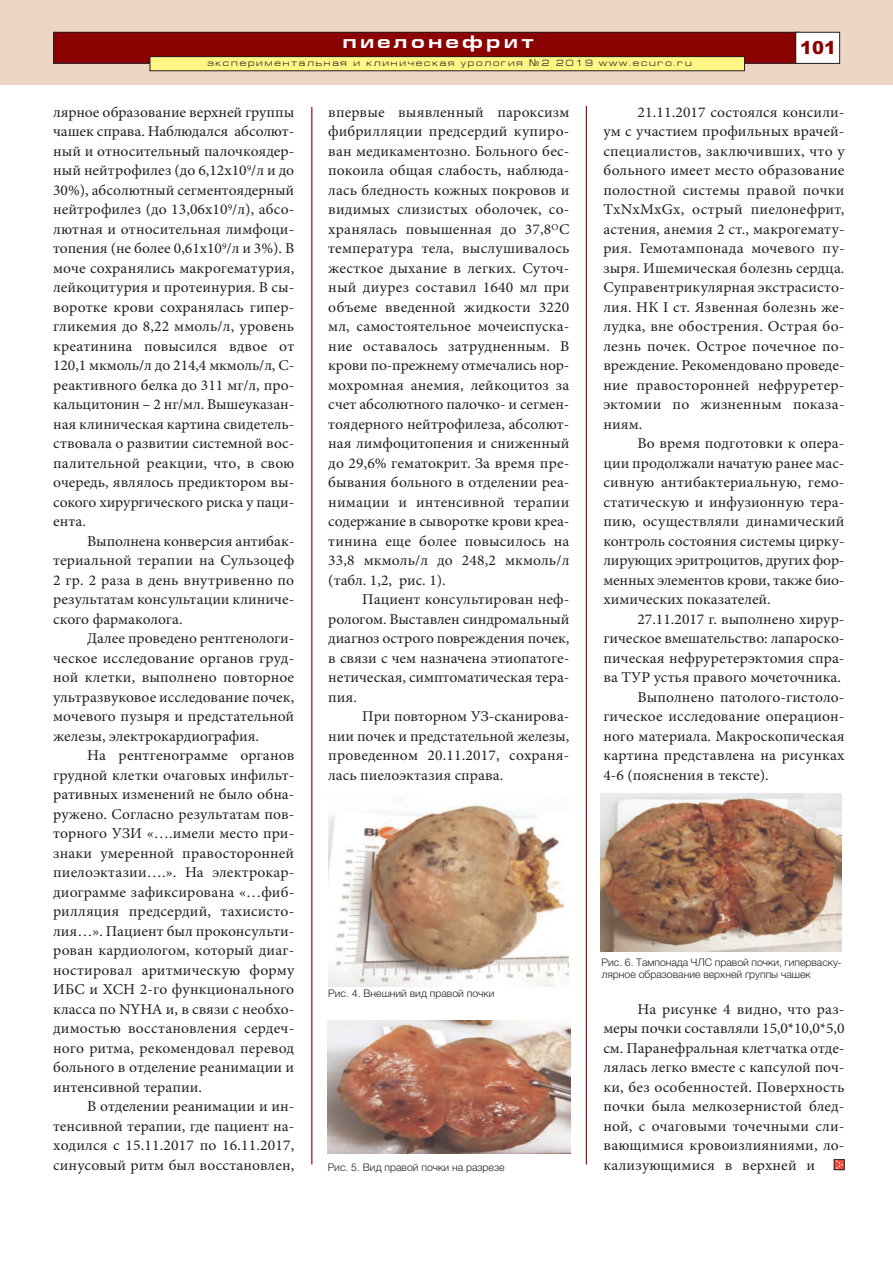
<style>
.page{position:relative;width:893px;height:1263px;background:#fff}
.page>*{position:absolute;margin:0;border:0;box-sizing:border-box;transform-origin:0 0}
.t1{font:700 18px "Europe Ext";letter-spacing:.2em;color:#fff}
.t2{font:900 18px "Arial";color:#8b0202}
.t3{font:15px/19.5px "Minion Pro";color:#231f20;text-align:justify;scale:1.04 1}
.t4{font:300 10.5px/12px "Helvetica";color:#231f20}
.t5{font:9px "Europe Ext Normal";letter-spacing:.2em;color:#231f20}
.s1{font-family:"Europe"}
</style>
<div class="page">
<hr style="left:311px;top:107px;width:1px;height:1057px;background:#8b0202">
<hr style="left:586px;top:106px;width:1px;height:1058px;background:#8b0202">
<div style="left:834px;top:1159px;width:10px;height:11px;border:1px solid #231f20"></div>
<svg style="left:835px;top:1159px;width:9px;height:10px"></svg>
<div style="left:0;top:0;width:893px;height:85px;background:#eed5c4"></div>
<div style="left:54px;top:33px;width:745px;height:30px;background:#8b0202"></div>
<div style="left:53px;top:32px;width:746px;height:32px;border:1px solid #231f20"></div>
<div style="left:796px;top:33px;width:43px;height:30px;background:#fff"></div>
<div style="left:795px;top:32px;width:45px;height:32px;border:1px solid #231f20"></div>
<div style="left:150px;top:57px;width:594px;height:13px;background:#fff685"></div>
<div style="left:150px;top:56px;width:595px;height:15px;border:1px solid #231f20"></div>
<img style="left:328px;top:795px;width:241px;height:192px">
<img style="left:327px;top:1021px;width:243px;height:133px">
<img style="left:601px;top:793px;width:241px;height:158px">
<p class="t1" style="left:343px;top:31px;width:192px">пиелонефрит</p>
<p class="t5" style="left:207px;top:58px;width:486px">экспериментальная и клиническая урология <span class="s1">¹</span>2 2019 www.ecuro.ru</p>
<p class="t2" style="left:800px;top:37px;width:38px">101</p>
<p class="t3" style="left:53px;top:104px;width:233px">лярное образование верхней группы чашек справа. Наблюдался абсолют&shy;ный и относительный палочкоядер&shy;ный нейтрофилез (до 6,12х10<sup>9</sup>/л и до 30%), абсолютный сегментоядерный нейтрофилез (до 13,06х10<sup>9</sup>/л), абсо&shy;лютная и относительная лимфоци&shy;топения (не более 0,61х10<sup>9</sup>/л и 3%). В моче cохранялись макрогематурия, лейкоцитурия и протеинурия. В сы&shy;воротке крови сохранялась гипер&shy;гликемия до 8,22 ммоль/л, уровень креатинина повысился вдвое от 120,1 мкмоль/л до 214,4 мкмоль/л, С&shy;реактивного белка до 311 мг/л, про&shy;кальцитонин – 2 нг/мл. Вышеуказан&shy;ная клиническая картина свидетель&shy;ствовала о развитии системной вос&shy;палительной реакции, что, в свою очередь, являлось предиктором вы&shy;сокого хирургического риска у паци&shy;ента.</p>
<p class="t3" style="left:53px;top:533px;width:233px;text-indent:34px">Выполнена конверсия антибак&shy;териальной терапии на Сульзоцеф 2 гр. 2 раза в день внутривенно по результатам консультации клиниче&shy;ского фармаколога.</p>
<p class="t3" style="left:53px;top:630px;width:233px;text-indent:34px">Далее проведено рентгенологи&shy;ческое исследование органов груд&shy;ной клетки, выполнено повторное ультразвуковое исследование почек, мочевого пузыря и предстательной железы, электрокардиография.</p>
<p class="t3" style="left:53px;top:747px;width:233px;text-indent:34px">На рентгенограмме органов грудной клетки очаговых инфильт&shy;ративных изменений не было обна&shy;ружено. Согласно результатам пов&shy;торного УЗИ «….имели место при&shy;знаки умеренной правосторонней пиелоэктазии….». На электрокар&shy;диограмме зафиксирована «…фиб&shy;рилляция предсердий, тахисисто&shy;лия…». Пациент был проконсульти&shy;рован кардиологом, который диаг&shy;ностировал аритмическую форму ИБС и ХСН 2-го функционального класса по NYHA и, в связи с необхо&shy;димостью восстановления сердеч&shy;ного ритма, рекомендовал перевод больного в отделение реанимации и интенсивной терапии.</p>
<p class="t3" style="left:53px;top:1098px;width:233px;text-indent:34px">В отделении реанимации и ин&shy;тенсивной терапии, где пациент на&shy;ходился с 15.11.2017 по 16.11.2017, синусовый ритм был восстановлен,</p>
<p class="t3" style="left:328px;top:104px;width:233px">впервые выявленный пароксизм фибрилляции предсердий купиро&shy;ван медикаментозно. Больного бес&shy;покоила общая слабость, наблюда&shy;лась бледность кожных покровов и видимых слизистых оболочек, со&shy;хранялась повышенная до 37,8<sup>О</sup>С температура тела, выслушивалось жесткое дыхание в легких. Суточ&shy;ный диурез составил 1640 мл при объеме введенной жидкости 3220 мл, самостоятельное мочеиспуска&shy;ние оставалось затрудненным. В крови по-прежнему отмечались нор&shy;мохромная анемия, лейкоцитоз за счет абсолютного палочко- и сегмен&shy;тоядерного нейтрофилеза, абсолют&shy;ная лимфоцитопения и сниженный до 29,6% гематокрит. За время пре&shy;бывания больного в отделении реа&shy;нимации и интенсивной терапии содержание в сыворотке крови креа&shy;тинина еще более повысилось на 33,8 мкмоль/л до 248,2 мкмоль/л (табл. 1,2, рис. 1).</p>
<p class="t3" style="left:328px;top:591px;width:233px;text-indent:34px">Пациент консультирован неф&shy;рологом. Выставлен синдромальный диагноз острого повреждения почек, в связи с чем назначена этиопатоге&shy;нетическая, симптоматическая тера&shy;пия.</p>
<p class="t3" style="left:328px;top:708px;width:233px;text-indent:34px">При повторном УЗ-сканирова&shy;нии почек и предстательной железы, проведенном 20.11.2017, сохраня&shy;лась пиелоэктазия справа.</p>
<p class="t3" style="left:603px;top:104px;width:233px;text-indent:34px">21.11.2017 состоялся консили&shy;ум с участием профильных врачей&shy;специалистов, заключивших, что у больного имеет место образование полостной системы правой почки TxNxMxGx, острый пиелонефрит, астения, анемия 2 ст., макрогемату&shy;рия. Гемотампонада мочевого пу&shy;зыря. Ишемическая болезнь сердца.<br>Суправентрикулярная экстрасисто&shy;лия. НК I ст. Язвенная болезнь же&shy;лудка, вне обострения. Острая бо&shy;лезнь почек. Острое почечное по&shy;вреждение. Рекомендовано проведе&shy;ние правосторонней нефруретер&shy;эктомии по жизненным показа&shy;ниям.</p>
<p class="t3" style="left:603px;top:435px;width:233px;text-indent:34px">Во время подготовки к опера&shy;ции продолжали начатую ранее мас&shy;сивную антибактериальную, гемо&shy;статическую и инфузионную тера&shy;пию, осуществляли динамический контроль состояния системы цирку&shy;лирующих эритроцитов, других фор&shy;менных элементов крови, также био&shy;химических показателей.</p>
<p class="t3" style="left:637px;top:611px;width:201px">27.11.2017 г. выполнено хирур-</p>
<p class="t3" style="left:603px;top:630px;width:233px">гическое вмешательство: лапароско-</p>
<p class="t3" style="left:603px;top:650px;width:233px">пическая нефруретерэктомия спра-</p>
<p class="t3" style="left:603px;top:669px;width:230px">ва ТУР устья правого мочеточника.</p>
<p class="t3" style="left:637px;top:689px;width:201px">Выполнено патолого-гистоло-</p>
<p class="t3" style="left:603px;top:708px;width:233px">гическое исследование операцион-</p>
<p class="t3" style="left:603px;top:728px;width:233px">ного материала. Макроскопическая</p>
<p class="t3" style="left:603px;top:747px;width:233px">картина представлена на рисунках</p>
<p class="t3" style="left:603px;top:767px;width:160px">4-6 (пояснения в тексте).</p>
<p class="t4" style="left:328px;top:987px;width:168px">Рис. 4. Внешний вид правой почки</p>
<p class="t4" style="left:328px;top:1160px;width:178px">Рис. 5. Вид правой почки на разрезе</p>
<p class="t4" style="left:602px;top:955px;width:241px">Рис. 6. Тампонада ЧЛС правой почки, гиперваску&shy;лярное образование верхней группы чашек</p>
<p class="t3" style="left:603px;top:1001px;width:233px;text-indent:34px">На рисунке 4 видно, что раз&shy;меры почки составляли 15,0*10,0*5,0 см. Паранефральная клетчатка отде&shy;лялась легко вместе с капсулой поч&shy;ки, без особенностей. Поверхность почки была мелкозернистой блед&shy;ной, с очаговыми точечными сли&shy;вающимися кровоизлияниями, ло&shy;кализующимися в верхней и</p>
</div>
